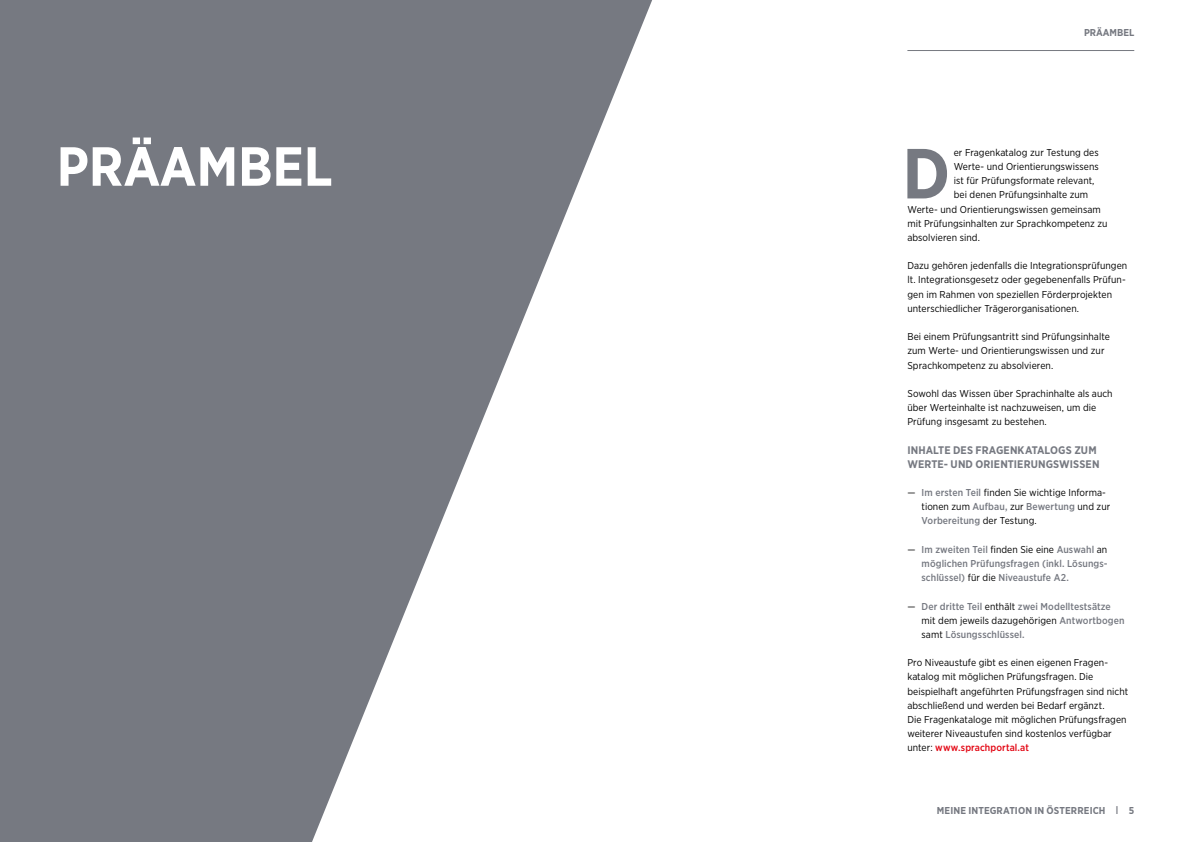
<style>
.page{position:relative;width:1191px;height:842px;background:#fff}
.page>*{position:absolute;margin:0;border:0;box-sizing:border-box;transform-origin:0 0}
.t1{font:700 70.7px "Gotham Narrow";color:#767981}
.t2{font:700 55px "Gotham Narrow";color:#fff}
.t3{font:700 11px/14.2px "Gotham Narrow";letter-spacing:.01em;color:#767981}
.t4{font:10px/14.2px "Gotham Narrow";letter-spacing:.005em;color:#000}
.t5{font:500 10px/14.2px "Gotham Narrow";letter-spacing:.01em;color:#767981;text-align:justify}
.t6{font:700 10px "Gotham Narrow";letter-spacing:.01em;color:#767981}
.s1{font-weight:500;color:#767981}
.s2{font-weight:400;color:#000}
.s3{font-weight:500;color:#e30613}
</style>
<div class="page">
<div style="left:0;top:0;width:689px;height:842px;background:#767981"></div>
<svg style="left:312px;top:0;width:377px;height:842px;fill:#fff"></svg>
<hr style="left:907px;top:50px;width:227px;height:1px;background:#767981">
<h2 class="t2" style="left:57px;top:131px;width:277px">PRÄAMBEL</h2>
<p class="t6" style="left:1084px;top:26px;width:52px">PRÄAMBEL</p>
<h1 class="t1" style="left:902px;top:128px;width:49px">D</h1>
<p class="t4" style="left:953px;top:145px;width:147px">er Fragenkatalog zur Testung des</p>
<p class="t4" style="left:953px;top:159px;width:146px">Werte- und Orientierungswissens</p>
<p class="t4" style="left:953px;top:173px;width:142px">ist für Prüfungsformate relevant,</p>
<p class="t4" style="left:953px;top:188px;width:136px">bei denen Prüfungsinhalte zum</p>
<p class="t4" style="left:907px;top:202px;width:195px">Werte- und Orientierungswissen gemeinsam</p>
<p class="t4" style="left:907px;top:216px;width:202px">mit Prüfungsinhalten zur Sprachkompetenz zu</p>
<p class="t4" style="left:907px;top:230px;width:74px">absolvieren sind.</p>
<p class="t4" style="left:907px;top:258px;width:221px">Dazu gehören jedenfalls die Integrationsprüfungen lt. Integrationsgesetz oder gegebenenfalls Prüfun&shy;gen im Rahmen von speziellen Förderprojekten unterschiedlicher Trägerorganisationen.</p>
<p class="t4" style="left:907px;top:329px;width:204px">Bei einem Prüfungsantritt sind Prüfungsinhalte zum Werte- und Orientierungswissen und zur<br>Sprachkompetenz zu absolvieren.</p>
<p class="t4" style="left:907px;top:386px;width:207px">Sowohl das Wissen über Sprachinhalte als auch über Werteinhalte ist nachzuweisen, um die<br>Prüfung insgesamt zu bestehen.</p>
<p class="t3" style="left:907px;top:442px;width:194px">INHALTE DES FRAGENKATALOGS ZUM<br>WERTE- UND ORIENTIERUNGSWISSEN</p>
<p class="t4" style="left:921px;top:485px;width:190px;text-indent:-14px">— <span class="s1">Im ersten Teil</span> finden Sie wichtige Informa&shy;tionen zum <span class="s1">Aufbau,</span> zur <span class="s1">Bewertung</span> und zur<br><span class="s1">Vorbereitung</span> der Testung.</p>
<p class="t5" style="left:921px;top:542px;width:187px;text-indent:-14px"><span class="s2">—</span> Im zweiten Teil <span class="s2">finden Sie eine</span> Auswahl <span class="s2">an </span>möglichen Prüfungsfragen (inkl. Lösungs&shy;schlüssel) <span class="s2">für die</span> Niveaustufe A2.</p>
<p class="t5" style="left:921px;top:599px;width:204px;text-align:left;text-indent:-14px"><span class="s2">—</span> Der dritte Teil <span class="s2">enthält</span> zwei Modelltestsätze <span class="s2">mit dem jeweils dazugehörigen</span> Antwortbogen <span class="s2">samt</span> Lösungsschlüssel.</p>
<p class="t4" style="left:907px;top:655px;width:222px">Pro Niveaustufe gibt es einen eigenen Fragen&shy;katalog mit möglichen Prüfungsfragen. Die beispielhaft angeführten Prüfungsfragen sind nicht abschließend und werden bei Bedarf ergänzt.<br>Die Fragenkataloge mit möglichen Prüfungsfragen weiterer Niveaustufen sind kostenlos verfügbar unter: <span class="s3">www.sprachportal.at</span></p>
<p class="t6" style="left:937px;top:804px;width:199px">MEINE INTEGRATION IN ÖSTERREICH | 5</p>
</div>
